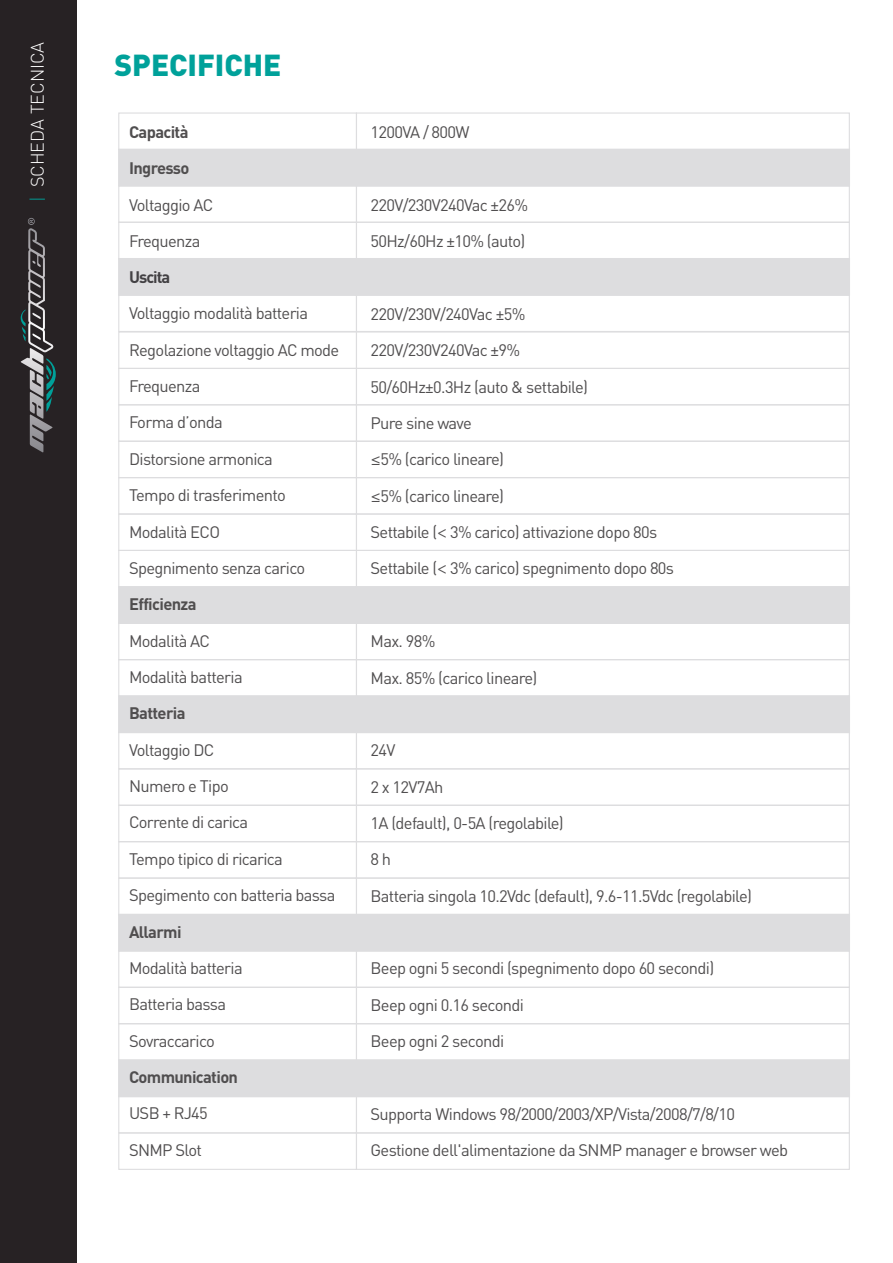
<style>
.page{position:relative;width:893px;height:1263px;background:#fff}
.page>*{position:absolute;margin:0;border:0;box-sizing:border-box;transform-origin:0 0}
.t1{font:900 30px "DIN";color:#00a19a}
.t2{font:300 18px "DIN";color:#fff}
.t3{font:16.5px "DIN";letter-spacing:-.04em;color:#504e4f}
.t4{font:700 16.5px "DIN";letter-spacing:-.04em;color:#504e4f}
.t5{font:700 16.5px "DIN";letter-spacing:-.06em;color:#424043}
.s1{color:#00a098}
.s2{font-family:"Georgia"}
</style>
<div class="page">
<div style="left:118px;top:368px;width:239px;height:37px;border:1px solid #dddddf"></div>
<div style="left:118px;top:258px;width:732px;height:38px;background:#dddddf"></div>
<div style="left:118px;top:112px;width:239px;height:38px;border:1px solid #dddddf"></div>
<div style="left:118px;top:185px;width:239px;height:38px;border:1px solid #dddddf"></div>
<div style="left:118px;top:149px;width:732px;height:38px;background:#dddddf"></div>
<div style="left:118px;top:513px;width:239px;height:38px;border:1px solid #dddddf"></div>
<div style="left:118px;top:331px;width:239px;height:38px;border:1px solid #dddddf"></div>
<div style="left:118px;top:441px;width:239px;height:37px;border:1px solid #dddddf"></div>
<div style="left:118px;top:477px;width:239px;height:38px;border:1px solid #dddddf"></div>
<div style="left:118px;top:404px;width:239px;height:38px;border:1px solid #dddddf"></div>
<div style="left:118px;top:623px;width:239px;height:37px;border:1px solid #dddddf"></div>
<div style="left:118px;top:695px;width:732px;height:38px;background:#dddddf"></div>
<div style="left:118px;top:550px;width:239px;height:37px;border:1px solid #dddddf"></div>
<div style="left:118px;top:659px;width:239px;height:38px;border:1px solid #dddddf"></div>
<div style="left:118px;top:586px;width:732px;height:38px;background:#dddddf"></div>
<div style="left:118px;top:805px;width:239px;height:37px;border:1px solid #dddddf"></div>
<div style="left:118px;top:914px;width:732px;height:37px;background:#dddddf"></div>
<div style="left:118px;top:768px;width:239px;height:38px;border:1px solid #dddddf"></div>
<div style="left:118px;top:877px;width:239px;height:38px;border:1px solid #dddddf"></div>
<div style="left:118px;top:950px;width:239px;height:38px;border:1px solid #dddddf"></div>
<div style="left:118px;top:841px;width:239px;height:38px;border:1px solid #dddddf"></div>
<div style="left:118px;top:1059px;width:732px;height:38px;background:#dddddf"></div>
<div style="left:118px;top:1096px;width:239px;height:37px;border:1px solid #dddddf"></div>
<div style="left:118px;top:987px;width:239px;height:37px;border:1px solid #dddddf"></div>
<div style="left:118px;top:1132px;width:239px;height:38px;border:1px solid #dddddf"></div>
<div style="left:118px;top:1023px;width:239px;height:38px;border:1px solid #dddddf"></div>
<div style="left:356px;top:112px;width:494px;height:38px;border:1px solid #dddddf"></div>
<div style="left:356px;top:185px;width:494px;height:38px;border:1px solid #dddddf"></div>
<div style="left:356px;top:513px;width:494px;height:38px;border:1px solid #dddddf"></div>
<div style="left:356px;top:331px;width:494px;height:38px;border:1px solid #dddddf"></div>
<div style="left:356px;top:477px;width:494px;height:38px;border:1px solid #dddddf"></div>
<div style="left:356px;top:404px;width:494px;height:38px;border:1px solid #dddddf"></div>
<div style="left:356px;top:550px;width:494px;height:37px;border:1px solid #dddddf"></div>
<div style="left:356px;top:659px;width:494px;height:38px;border:1px solid #dddddf"></div>
<div style="left:356px;top:768px;width:494px;height:38px;border:1px solid #dddddf"></div>
<div style="left:356px;top:950px;width:494px;height:38px;border:1px solid #dddddf"></div>
<div style="left:356px;top:841px;width:494px;height:38px;border:1px solid #dddddf"></div>
<div style="left:356px;top:1096px;width:494px;height:37px;border:1px solid #dddddf"></div>
<div style="left:356px;top:987px;width:494px;height:37px;border:1px solid #dddddf"></div>
<div style="left:356px;top:1132px;width:494px;height:38px;border:1px solid #dddddf"></div>
<div style="left:356px;top:1023px;width:494px;height:38px;border:1px solid #dddddf"></div>
<div style="left:0;top:0;width:76px;height:1263px;background:#272224"></div>
<svg style="left:46px;top:358px;width:10px;height:54px"></svg>
<svg style="left:21px;top:218px;width:32px;height:134px"></svg>
<p class="t2" style="left:26px;top:202px;width:162px;rotate:-90deg"><span class="s1">|</span> SCHEDA TECNICA</p>
<h1 class="t1" style="left:114px;top:46px;width:169px">SPECIFICHE</h1>
<p class="t4" style="left:129px;top:121px;width:61px">Capacità</p>
<p class="t4" style="left:129px;top:158px;width:62px">Ingresso</p>
<p class="t3" style="left:129px;top:194px;width:86px">Voltaggio AC</p>
<p class="t3" style="left:129px;top:231px;width:73px">Frequenza</p>
<p class="t5" style="left:129px;top:266px;width:43px">Uscita</p>
<p class="t3" style="left:129px;top:303px;width:181px">Voltaggio modalità batteria</p>
<p class="t3" style="left:129px;top:339px;width:212px">Regolazione voltaggio AC mode</p>
<p class="t3" style="left:129px;top:376px;width:73px">Frequenza</p>
<p class="t3" style="left:129px;top:412px;width:95px">Forma d’onda</p>
<p class="t3" style="left:129px;top:448px;width:145px">Distorsione armonica</p>
<p class="t3" style="left:129px;top:485px;width:158px">Tempo di trasferimento</p>
<p class="t3" style="left:129px;top:521px;width:93px">Modalità ECO</p>
<p class="t3" style="left:129px;top:558px;width:178px">Spegnimento senza carico</p>
<p class="t4" style="left:129px;top:593px;width:69px">Efficienza</p>
<p class="t3" style="left:129px;top:630px;width:83px">Modalità AC</p>
<p class="t3" style="left:129px;top:667px;width:115px">Modalità batteria</p>
<p class="t4" style="left:129px;top:703px;width:58px">Batteria</p>
<p class="t3" style="left:129px;top:739px;width:87px">Voltaggio DC</p>
<p class="t3" style="left:129px;top:776px;width:101px">Numero e Tipo</p>
<p class="t3" style="left:129px;top:812px;width:121px">Corrente di carica</p>
<p class="t3" style="left:129px;top:848px;width:155px">Tempo tipico di ricarica</p>
<p class="t3" style="left:129px;top:885px;width:208px">Spegimento con batteria bassa</p>
<p class="t4" style="left:129px;top:921px;width:54px">Allarmi</p>
<p class="t3" style="left:129px;top:958px;width:115px">Modalità batteria</p>
<p class="t3" style="left:129px;top:994px;width:99px">Batteria bassa</p>
<p class="t3" style="left:129px;top:1030px;width:87px">Sovraccarico</p>
<p class="t4" style="left:129px;top:1066px;width:111px">Communication</p>
<p class="t3" style="left:129px;top:1103px;width:80px">USB + RJ45</p>
<p class="t3" style="left:129px;top:1139px;width:74px">SNMP Slot</p>
<p class="t3" style="left:371px;top:122px;width:101px">1200VA / 800W</p>
<p class="t3" style="left:371px;top:194px;width:159px">220V/230V240Vac ±26%</p>
<p class="t3" style="left:371px;top:231px;width:156px">50Hz/60Hz ±10% (auto)</p>
<p class="t3" style="left:371px;top:304px;width:156px">220V/230V/240Vac ±5%</p>
<p class="t3" style="left:371px;top:340px;width:151px">220V/230V240Vac ±9%</p>
<p class="t3" style="left:371px;top:376px;width:219px">50/60Hz±0.3Hz (auto &amp; settabile)</p>
<p class="t3" style="left:371px;top:413px;width:103px">Pure sine wave</p>
<p class="t3" style="left:371px;top:449px;width:135px"><span class="s2">≤</span>5% (carico lineare)</p>
<p class="t3" style="left:371px;top:485px;width:135px"><span class="s2">≤</span>5% (carico lineare)</p>
<p class="t3" style="left:371px;top:522px;width:288px">Settabile (<span class="s2">&lt;</span> 3% carico) attivazione dopo 80s</p>
<p class="t3" style="left:371px;top:558px;width:305px">Settabile (<span class="s2">&lt;</span> 3% carico) spegnimento dopo 80s</p>
<p class="t3" style="left:371px;top:631px;width:66px">Max. 98%</p>
<p class="t3" style="left:371px;top:667px;width:168px">Max. 85% (carico lineare)</p>
<p class="t3" style="left:371px;top:740px;width:26px">24V</p>
<p class="t3" style="left:371px;top:776px;width:74px">2 x 12V7Ah</p>
<p class="t3" style="left:371px;top:813px;width:195px">1A (default), 0-5A (regolabile)</p>
<p class="t3" style="left:371px;top:849px;width:22px">8 h</p>
<p class="t3" style="left:371px;top:885px;width:383px">Batteria singola 10.2Vdc (default), 9.6-11.5Vdc (regolabile)</p>
<p class="t3" style="left:371px;top:958px;width:345px">Beep ogni 5 secondi (spegnimento dopo 60 secondi)</p>
<p class="t3" style="left:371px;top:994px;width:155px">Beep ogni 0.16 secondi</p>
<p class="t3" style="left:371px;top:1031px;width:135px">Beep ogni 2 secondi</p>
<p class="t3" style="left:371px;top:1104px;width:366px">Supporta Windows 98/2000/2003/XP/Vista/2008/7/8/10</p>
<p class="t3" style="left:371px;top:1140px;width:419px">Gestione dell'alimentazione da SNMP manager e browser web</p>
</div>
